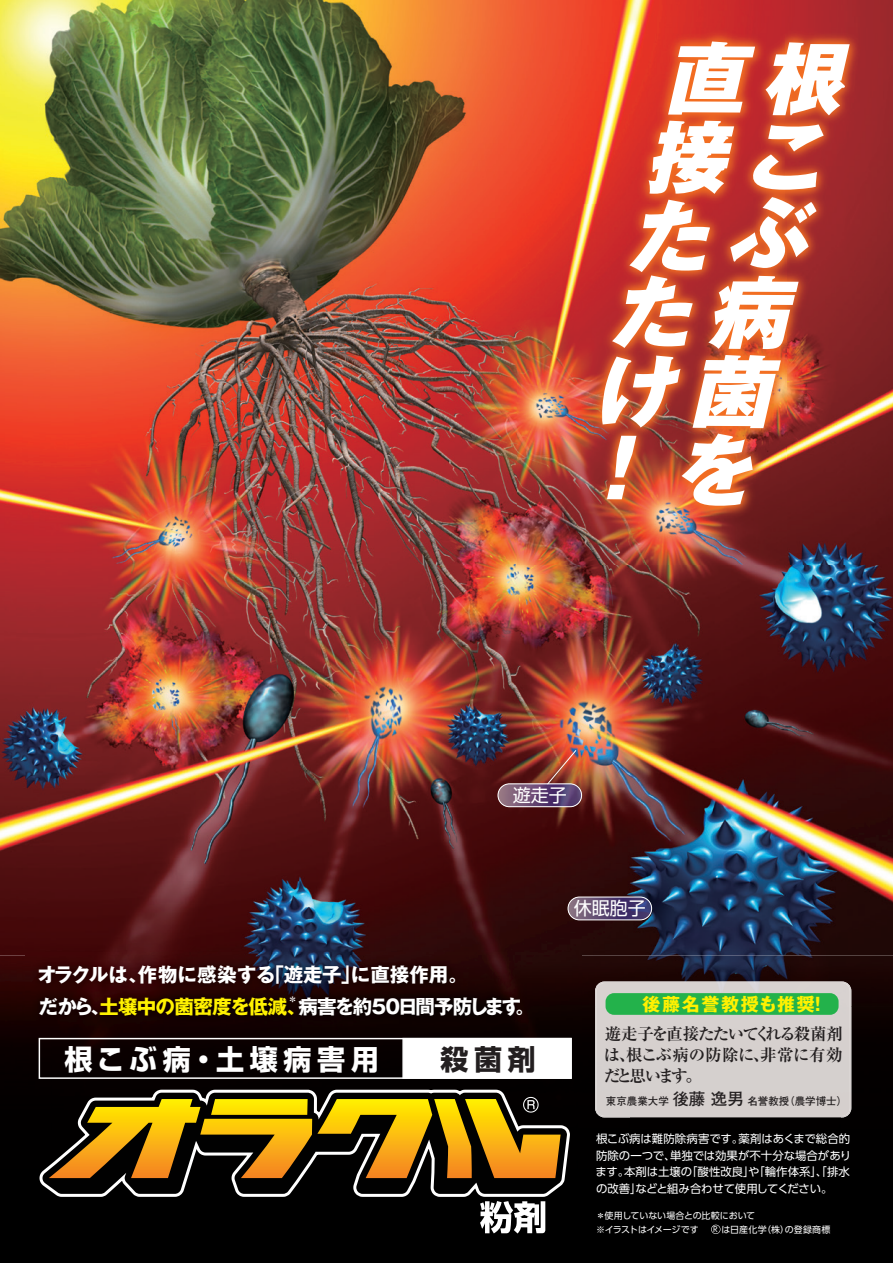
<style>
.page{position:relative;width:893px;height:1263px;background:#fff}
.page>*{position:absolute;margin:0;border:0;box-sizing:border-box;transform-origin:0 0}
.t1{font:italic 800 79.05px "Gothic MB101 Pr 5";color:#fff}
.t2{font:700 28.05px "Shin Go Pro";letter-spacing:.2em;color:#fff}
.t3{font:700 28.05px "Shin Go Pro";color:#231f20}
.t4{font:700 19.5px/31.5px "Gothic MB101 Pr 5";letter-spacing:-.035em;color:#fff}
.t5{font:700 19.5px "Gothic MB101 Pr 5";letter-spacing:-.085em;color:#fff}
.t6{font:700 18px "Gothic MB101 Pr 5";letter-spacing:.09em;color:#fff101}
.t7{font:18px "Shin Go Pro";color:#fff}
.t8{font:700 16.5px/21px "Ryumin Pro";letter-spacing:-.07em;color:#231f20;text-align:justify}
.t9{font:11.4px/16.5px "UD Shin Go Pro";letter-spacing:-.005em;color:#fff}
.t10{font:700 10.5px "Futo Go B101 Pro";color:#231f20}
.t11{font:700 9.75px "Futo Go B101 Pro";color:#fff}
.t12{font:9px "UD Shin Go Pro";letter-spacing:-.01em;color:#fff}
.t13{font:9px "UD Shin Go Pro";letter-spacing:.015em;color:#fff}
.t14{font:9px "UD Shin Go Pro";letter-spacing:-.055em;color:#fff}
.s1{color:#fff101}
.s2{font-size:16.5px}
.s3{font-size:7.35px}
</style>
<div class="page">
<img style="left:0;top:0;width:893px;height:955px">
<img style="left:0;top:955px;width:52px;height:308px">
<img style="left:581px;top:955px;width:312px;height:51px">
<div style="left:52px;top:1033px;width:526px;height:230px;background:#000"></div>
<div style="left:578px;top:1006px;width:52px;height:257px;background:#000"></div>
<img style="left:841px;top:1006px;width:52px;height:257px">
<div style="left:630px;top:1117px;width:211px;height:146px;background:#000"></div>
<img style="left:498px;top:784px;width:84px;height:23px;border-radius:11px">
<svg style="left:574px;top:749px;width:3px;height:36px"></svg>
<img style="left:568px;top:897px;width:84px;height:23px;border-radius:11px">
<div style="left:568px;top:897px;width:84px;height:23px;border:1px solid #fff;border-radius:11px"></div>
<svg style="left:480px;top:1202px;width:65px;height:31px"></svg>
<img style="left:35px;top:0;width:539px;height:1202px">
<svg style="left:43px;top:1092px;width:524px;height:102px;background:#191919"></svg>
<svg style="left:49px;top:1097px;width:512px;height:81px;background:#8e6d15"></svg>
<div style="left:39px;top:1038px;width:533px;height:41px;border:1px solid #fff"></div>
<div style="left:402px;top:1038px;width:170px;height:41px;background:#fff"></div>
<img style="left:517px;top:0;width:376px;height:564px">
<div style="left:595px;top:981px;width:256px;height:136px;background:#d5d0ce"></div>
<svg style="left:711px;top:1225px;width:9px;height:9px"></svg>
<div style="left:605px;top:993px;width:233px;height:22px;background:#23b24b;border-radius:9px"></div>
<img style="left:26px;top:952px;width:555px;height:81px">
<h1 class="t1" style="left:663px;top:12px;width:194px">直根</h1>
<h1 class="t1" style="left:645px;top:91px;width:187px">接こ</h1>
<h1 class="t1" style="left:725px;top:167px;width:97px">ぶ</h1>
<h1 class="t1" style="left:610px;top:246px;width:193px">た病</h1>
<h1 class="t1" style="left:592px;top:325px;width:192px">け菌</h1>
<h1 class="t1" style="left:574px;top:403px;width:189px">！を</h1>
<h1 class="t1" style="left:627px;top:170px;width:92px">た</h1>
<h3 class="t7" style="left:513px;top:780px;width:55px">遊走子</h3>
<h3 class="t4" style="left:38px;top:958px;width:432px">オラクルは、作物に感染する「遊走子」に直接作用。だから、<span class="s1">土壌中の菌密度を低減、</span></h3>
<p class="t11" style="left:288px;top:992px;width:11px">＊</p>
<h3 class="t5" style="left:298px;top:990px;width:238px">病害を約50日間予防します。</h3>
<h2 class="t2" style="left:64px;top:1037px;width:316px">根こぶ病・土壌病害用</h2>
<h2 class="t3" style="left:440px;top:1037px;width:97px">殺菌剤</h2>
<h3 class="t7" style="left:574px;top:894px;width:73px">休眠胞子</h3>
<h3 class="t6" style="left:643px;top:989px;width:186px">後藤名誉教授も推奨！</h3>
<h3 class="t8" style="left:604px;top:1022px;width:241px">遊走子を直接たたいてくれる殺菌剤は、根こぶ病の防除に、非常に有効だと思います。</h3>
<p class="t10" style="left:606px;top:1093px;width:243px">東京農業大学 <span class="s2">後藤 逸男</span> 名誉教授（農学博士）</p>
<p class="t9" style="left:596px;top:1130px;width:257px">根こぶ病は難防除病害です。薬剤はあくまで総合的防除の一つで、単独では効果が不十分な場合があります。本剤は土壌の「酸性改良」や「輪作体系」、「排水の改善」などと組み合わせて使用してください。</p>
<p class="t12" style="left:596px;top:1208px;width:161px">＊使用していない場合との比較において</p>
<p class="t14" style="left:596px;top:1222px;width:104px">※イラストはイメージです</p>
<p class="t13" style="left:713px;top:1222px;width:119px"><span class="s3">R</span> は日産化学（株）の登録商標</p>
</div>
